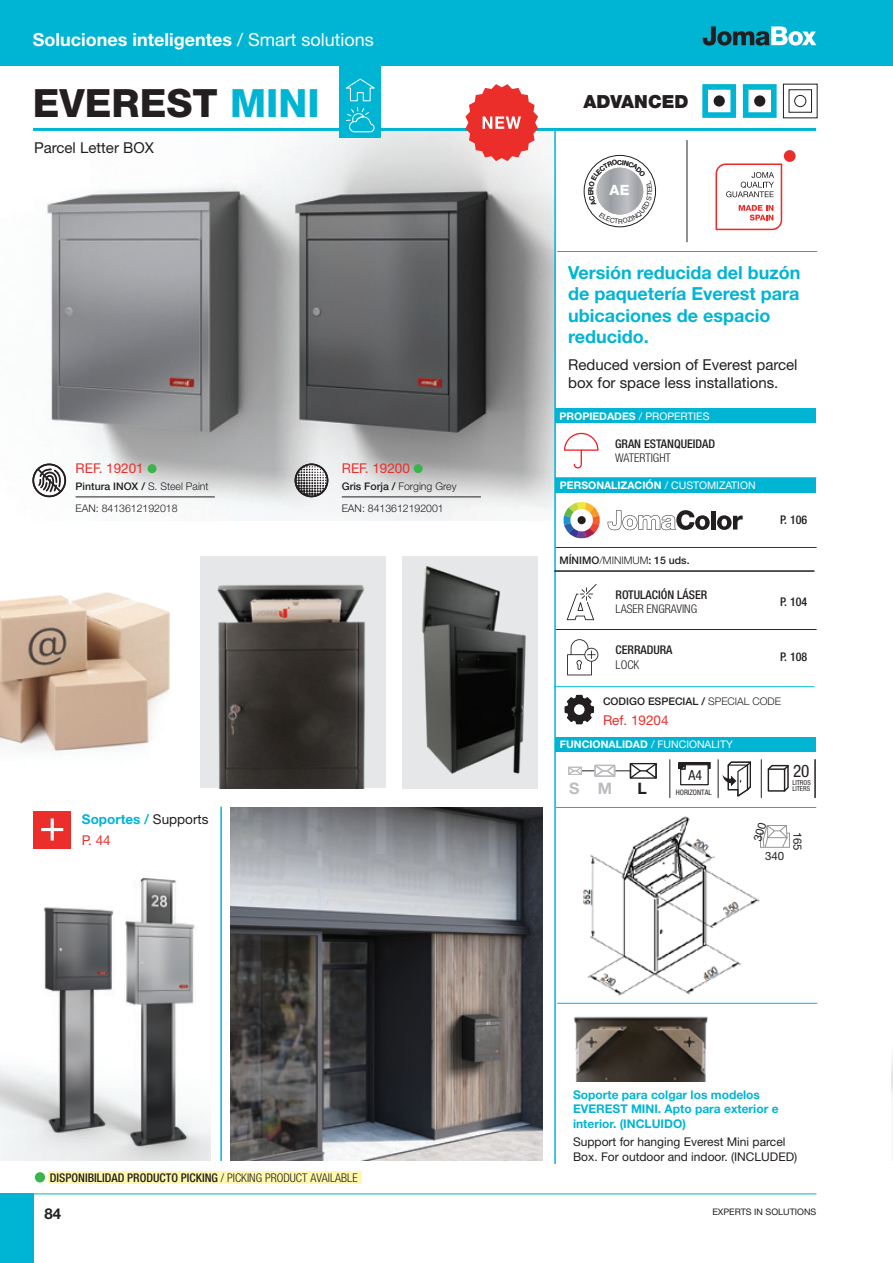
<style>
.page{position:relative;width:893px;height:1263px;background:#fff}
.page>*{position:absolute;margin:0;border:0;box-sizing:border-box;transform-origin:0 0}
.t1{font:800 39px "Helvetica Neue LT Std";color:#231f20}
.t2{font:900 18.15px "Helvetica Neue LT Std";color:#231f20}
.t3{font:700 18px/21.6px "Helvetica Neue LT Std";color:#00b5d4}
.t4{font:700 18px "Helvetica Neue LT Std";color:#fff}
.t5{font:condensed 17.25px "Helvetica Neue LT Std";color:#231f20}
.t6{font:700 15.9px "Helvetica Neue LT Std";color:#bcbdc0}
.t7{font:700 15.9px "Helvetica Neue LT Std";color:#231f20}
.t8{font:15px/18px "Helvetica Neue LT Std";color:#231f20}
.t9{font:700 15px "Helvetica Neue LT Std";color:#231f20}
.t10{font:800 14.25px "Helvetica Neue LT Std";color:#fff}
.t11{font:condensed 13.8px "Helvetica Neue LT Std";color:#231f20}
.t12{font:13.5px "Helvetica Neue LT Std";color:#eb2e2a}
.t13{font:700 13.5px "Helvetica Neue LT Std";color:#00b5d4}
.t14{font:500 condensed 12px/14.4px "Helvetica Neue LT Std";color:#231f20}
.t15{font:700 12px/14.4px "Helvetica Neue LT Std";color:#00b5d4}
.t16{font:12px/14.4px "Helvetica Neue LT Std";color:#231f20}
.t17{font:11.4px "Helvetica Neue LT Std";color:#231f20}
.t18{font:700 10.5px "Helvetica Neue LT Std";color:#fff}
.t19{font:500 10.5px "Helvetica Neue LT Std";color:#231f20}
.t20{font:300 10.5px "Helvetica Neue LT Std";color:#231f20}
.t21{font:9px "Helvetica Neue LT Std";color:#231f20}
.t22{font:condensed 7.5px "Helvetica Neue LT Std";color:#231f20}
.t23{font:condensed 6.9px/6.6px "Helvetica Neue LT Std";color:#231f20}
.t24{font:500 6.75px "Helvetica Neue LT Std";color:#231f20}
.s1{font-weight:400}
.s2{color:#00b5d4}
.s3{font-weight:300}
.s4{font-weight:400;color:#231f20}
.s5{font-weight:500}
</style>
<div class="page">
<div style="left:0;top:1194px;width:34px;height:69px;background:#00b5d4"></div>
<div style="left:0;top:0;width:893px;height:66px;background:#00b5d4"></div>
<hr style="left:0;top:1193px;width:816px;height:1px;background:#00b5d4">
<svg style="left:703px;top:26px;width:113px;height:20px"></svg>
<img style="left:583px;top:816px;width:177px;height:180px">
<img style="left:892px;top:1057px;width:1px;height:39px">
<img style="left:0;top:845px;width:210px;height:316px">
<div style="left:200px;top:556px;width:185px;height:232px;background:#e6e7e9"></div>
<img style="left:32px;top:131px;width:522px;height:389px">
<div style="left:402px;top:556px;width:136px;height:232px;background:#e6e7e9"></div>
<img style="left:0;top:592px;width:169px;height:159px">
<hr style="left:33px;top:128px;width:783px;height:3px;background:#00b5d4">
<hr style="left:554px;top:131px;width:2px;height:1033px;background:#00b5d4">
<hr style="left:687px;top:140px;width:1px;height:102px;background:#231f20">
<div style="left:784px;top:150px;width:12px;height:12px;background:#eb2e2a;border-radius:50%"></div>
<svg style="left:715px;top:163px;width:67px;height:67px"></svg>
<svg style="left:584px;top:155px;width:72px;height:72px"></svg>
<div style="left:584px;top:155px;width:72px;height:72px;border:1px solid #231f20;border-radius:50%"></div>
<div style="left:555px;top:409px;width:261px;height:14px;background:#00b5d4"></div>
<svg style="left:564px;top:433px;width:34px;height:35px"></svg>
<div style="left:555px;top:478px;width:261px;height:14px;background:#00b5d4"></div>
<svg style="left:563px;top:502px;width:37px;height:36px"></svg>
<div style="left:578px;top:516px;width:8px;height:8px;background:#231f20;border-radius:50%"></div>
<svg style="left:608px;top:510px;width:102px;height:20px"></svg>
<div style="left:711px;top:511px;width:5px;height:18px;background:#231f20"></div>
<svg style="left:717px;top:515px;width:26px;height:15px"></svg>
<hr style="left:556px;top:547px;width:261px;height:1px;background:#231f20">
<hr style="left:556px;top:629px;width:261px;height:1px;background:#231f20">
<svg style="left:567px;top:584px;width:30px;height:36px"></svg>
<svg style="left:567px;top:639px;width:31px;height:36px"></svg>
<div style="left:555px;top:737px;width:261px;height:14px;background:#00b5d4"></div>
<svg style="left:564px;top:695px;width:30px;height:29px"></svg>
<hr style="left:554px;top:686px;width:260px;height:1px;background:#00b5d4">
<img style="left:231px;top:808px;width:311px;height:352px">
<img style="left:422px;top:565px;width:137px;height:223px">
<img style="left:573px;top:1016px;width:135px;height:65px">
<img style="left:217px;top:584px;width:149px;height:204px">
<hr style="left:557px;top:251px;width:260px;height:1px;background:#00b5d4">
<hr style="left:557px;top:1003px;width:260px;height:1px;background:#00b5d4">
<div style="left:339px;top:66px;width:42px;height:72px;background:#00b5d4"></div>
<svg style="left:343px;top:78px;width:34px;height:63px"></svg>
<svg style="left:702px;top:84px;width:34px;height:34px"></svg>
<div style="left:714px;top:95px;width:11px;height:12px;background:#231f20;border-radius:50%"></div>
<svg style="left:743px;top:84px;width:34px;height:34px"></svg>
<div style="left:754px;top:95px;width:11px;height:12px;background:#231f20;border-radius:50%"></div>
<svg style="left:783px;top:83px;width:35px;height:36px"></svg>
<div style="left:794px;top:95px;width:12px;height:12px;border:1px solid #231f20;border-radius:50%"></div>
<hr style="left:554px;top:570px;width:260px;height:2px;background:#231f20">
<div style="left:148px;top:464px;width:9px;height:9px;background:#3ab54a;border-radius:50%"></div>
<hr style="left:76px;top:496px;width:139px;height:1px;background:#231f20">
<div style="left:414px;top:464px;width:9px;height:9px;background:#3ab54a;border-radius:50%"></div>
<hr style="left:342px;top:496px;width:139px;height:1px;background:#231f20">
<div style="left:33px;top:464px;width:32px;height:32px;background:#252122;border-radius:50%"></div>
<div style="left:33px;top:464px;width:33px;height:33px;border:2px solid #231f20;border-radius:50%"></div>
<div style="left:32px;top:463px;width:34px;height:34px;border:2px solid #231f20;border-radius:50%"></div>
<svg style="left:36px;top:467px;width:27px;height:27px"></svg>
<svg style="left:295px;top:463px;width:33px;height:34px"></svg>
<div style="left:34px;top:811px;width:37px;height:37px;background:#eb2e2a"></div>
<hr style="left:51px;top:818px;width:3px;height:22px;background:#fff">
<hr style="left:41px;top:828px;width:22px;height:3px;background:#fff">
<svg style="left:465px;top:84px;width:73px;height:77px"></svg>
<hr style="left:220px;top:806px;width:2px;height:355px;background:#00b5d4">
<hr style="left:556px;top:807px;width:260px;height:1px;background:#00b5d4">
<div style="left:48px;top:1171px;width:313px;height:13px;background:#fff8ae"></div>
<div style="left:35px;top:1172px;width:10px;height:10px;background:#3ab54a;border-radius:50%"></div>
<hr style="left:581px;top:770px;width:49px;height:1px;background:#231f20">
<svg style="left:568px;top:766px;width:15px;height:9px"></svg>
<svg style="left:629px;top:762px;width:28px;height:17px"></svg>
<svg style="left:593px;top:764px;width:23px;height:13px"></svg>
<hr style="left:669px;top:760px;width:1px;height:38px;background:#231f20">
<hr style="left:718px;top:760px;width:1px;height:38px;background:#231f20">
<div style="left:678px;top:762px;width:33px;height:7px;border:1px solid #231f20"></div>
<svg style="left:678px;top:762px;width:31px;height:24px"></svg>
<svg style="left:722px;top:761px;width:29px;height:36px"></svg>
<hr style="left:761px;top:760px;width:1px;height:38px;background:#231f20">
<hr style="left:815px;top:760px;width:1px;height:38px;background:#231f20">
<svg style="left:767px;top:764px;width:22px;height:28px"></svg>
<div style="left:768px;top:768px;width:17px;height:23px;border:1px solid #231f20"></div>
<svg style="left:588px;top:160px;width:64px;height:64px"></svg>
<svg style="left:753px;top:822px;width:37px;height:26px"></svg>
<h3 class="t4" style="left:33px;top:28px;width:342px">Soluciones inteligentes <span class="s1">/ Smart solutions</span></h3>
<p class="t1" style="left:33px;top:80px;width:288px">EVEREST <span class="s2">MINI</span></p>
<p class="t8" style="left:34px;top:138px;width:122px">Parcel Letter BOX</p>
<p class="t12" style="left:76px;top:460px;width:70px">REF. 19201</p>
<p class="t19" style="left:76px;top:480px;width:135px">Pintura INOX / <span class="s3">S. Steel Paint</span></p>
<p class="t20" style="left:76px;top:501px;width:103px">EAN: 8413612192018</p>
<p class="t13" style="left:82px;top:811px;width:128px">Soportes / <span class="s4">Supports</span></p>
<p class="t12" style="left:82px;top:832px;width:30px">P. 44</p>
<p class="t12" style="left:342px;top:460px;width:70px">REF. 19200</p>
<p class="t20" style="left:342px;top:480px;width:116px"><span class="s5">Gris Forja /</span> Forging Grey</p>
<p class="t20" style="left:342px;top:501px;width:103px">EAN: 8413612192001</p>
<p class="t14" style="left:50px;top:1170px;width:309px">DISPONIBILIDAD PRODUCTO PICKING <span class="s3">/ PICKING PRODUCT AVAILABLE</span></p>
<p class="t2" style="left:583px;top:91px;width:107px">ADVANCED</p>
<p class="t24" style="left:617px;top:158px;width:6px">C</p>
<p class="t10" style="left:610px;top:181px;width:22px">AE</p>
<p class="t3" style="left:568px;top:261px;width:234px">Versión reducida del buzón de paquetería Everest para ubicaciones de espacio reducido.</p>
<p class="t8" style="left:568px;top:355px;width:231px">Reduced version of Everest parcel box for space less installations.</p>
<p class="t18" style="left:560px;top:409px;width:151px">PROPIEDADES <span class="s1">/ PROPERTIES</span></p>
<p class="t14" style="left:615px;top:436px;width:102px">GRAN ESTANQUEIDAD<br><span class="s3">WATERTIGHT</span></p>
<p class="t18" style="left:560px;top:479px;width:197px">PERSONALIZACIÓN <span class="s1">/ CUSTOMIZATION</span></p>
<p class="t19" style="left:559px;top:554px;width:132px">MÍNIMO<span class="s3">/MINIMUM</span>: 15 uds.</p>
<p class="t14" style="left:616px;top:587px;width:93px">ROTULACIÓN LÁSER<br><span class="s3">LASER ENGRAVING</span></p>
<p class="t14" style="left:616px;top:643px;width:58px">CERRADURA<br><span class="s3">LOCK</span></p>
<p class="t14" style="left:780px;top:513px;width:29px">P. 106</p>
<p class="t14" style="left:780px;top:594px;width:29px">P. 104</p>
<p class="t14" style="left:780px;top:650px;width:29px">P. 108</p>
<p class="t19" style="left:603px;top:695px;width:179px">CODIGO ESPECIAL / <span class="s3">SPECIAL CODE</span></p>
<p class="t12" style="left:603px;top:712px;width:67px">Ref. 19204</p>
<p class="t18" style="left:560px;top:737px;width:174px">FUNCIONALIDAD <span class="s1">/ FUNCIONALITY</span></p>
<p class="t6" style="left:569px;top:779px;width:45px">S M</p>
<p class="t7" style="left:638px;top:779px;width:11px">L</p>
<p class="t11" style="left:689px;top:767px;width:15px">A4</p>
<p class="t22" style="left:676px;top:788px;width:37px">HORIZONTAL</p>
<p class="t5" style="left:793px;top:760px;width:18px">20</p>
<p class="t23" style="left:792px;top:779px;width:20px">LITROS<br>LITERS</p>
<p class="t17" style="left:765px;top:849px;width:21px">340</p>
<p class="t17" style="left:804px;top:831px;width:21px;rotate:90deg">165</p>
<p class="t15" style="left:573px;top:1087px;width:207px">Soporte para colgar los modelos<br>EVEREST MINI. Apto para exterior e interior. (INCLUIDO)</p>
<p class="t16" style="left:573px;top:1135px;width:226px">Support for hanging Everest Mini parcel<br>Box. For outdoor and indoor. (INCLUDED)</p>
<p class="t9" style="left:45px;top:1205px;width:18px">84</p>
<p class="t21" style="left:712px;top:1206px;width:106px">EXPERTS IN SOLUTIONS</p>
</div>
